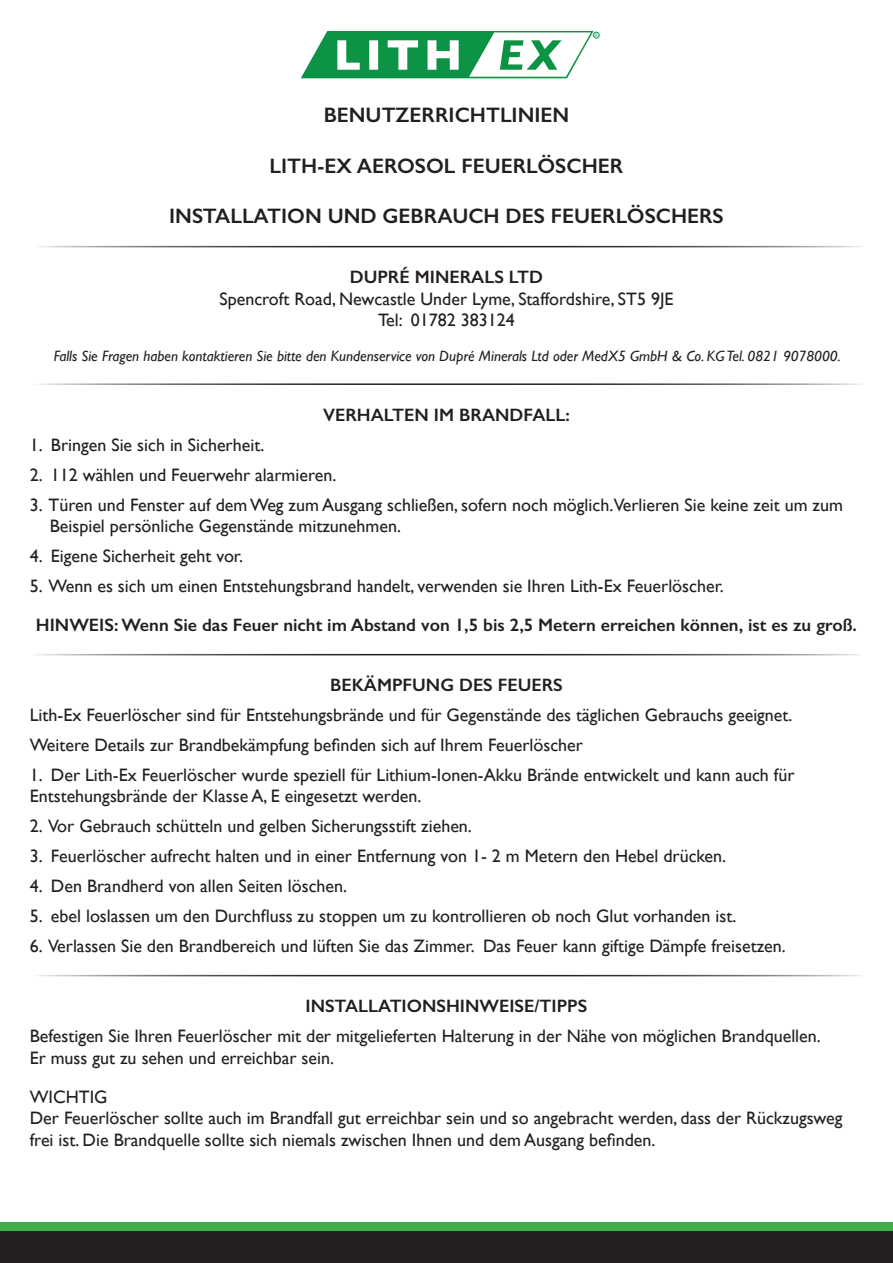
<style>
.page{position:relative;width:893px;height:1263px;background:#fff}
.page>*{position:absolute;margin:0;border:0;box-sizing:border-box;transform-origin:0 0}
.t1{font:600 21px "Gill Sans";color:#231f20}
.t2{font:18px/21.6px "Gill Sans";color:#231f20}
.t3{font:600 18px "Gill Sans";color:#231f20}
.t4{font:italic 15px "Gill Sans";color:#231f20}
.t5{font:4.8px "Arial";color:#0d9345}
</style>
<div class="page">
<div style="left:0;top:1225px;width:893px;height:38px;background:#231f20"></div>
<div style="left:0;top:1222px;width:893px;height:9px;background:#40ae49"></div>
<svg style="left:301px;top:31px;width:298px;height:47px"></svg>
<p class="t5" style="left:594px;top:32px;width:5px">R</p>
<p class="t1" style="left:324px;top:103px;width:247px">BENUTZERRICHTLINIEN</p>
<p class="t1" style="left:270px;top:153px;width:355px">LITH-EX AEROSOL FEUERLÖSCHER</p>
<p class="t1" style="left:169px;top:203px;width:556px">INSTALLATION UND GEBRAUCH DES FEUERLÖSCHERS</p>
<p class="t3" style="left:350px;top:266px;width:195px">DUPRÉ MINERALS LTD</p>
<p class="t2" style="left:219px;top:288px;width:456px;text-align:center">Spencroft Road, Newcastle Under Lyme, Staffordshire, ST5 9JE<br>Tel: 01782 383124</p>
<p class="t4" style="left:54px;top:347px;width:788px">Falls Sie Fragen haben kontaktieren Sie bitte den Kundenservice von Dupré Minerals Ltd oder MedX5 GmbH &amp; Co. KG Tel. 0821 9078000.</p>
<p class="t3" style="left:323px;top:404px;width:248px">VERHALTEN IM BRANDFALL:</p>
<p class="t2" style="left:30px;top:434px;width:236px">1. Bringen Sie sich in Sicherheit.</p>
<p class="t2" style="left:30px;top:464px;width:308px">2. 112 wählen und Feuerwehr alarmieren.</p>
<p class="t2" style="left:50px;top:494px;width:795px;text-indent:-20px">3. Türen und Fenster auf dem Weg zum Ausgang schließen, sofern noch möglich.Verlieren Sie keine zeit um zum<br>Beispiel persönliche Gegenstände mitzunehmen.</p>
<p class="t2" style="left:30px;top:545px;width:215px">4. Eigene Sicherheit geht vor.</p>
<p class="t2" style="left:30px;top:575px;width:696px">5. Wenn es sich um einen Entstehungsbrand handelt, verwenden sie Ihren Lith-Ex Feuerlöscher.</p>
<p class="t3" style="left:36px;top:614px;width:823px">HINWEIS: Wenn Sie das Feuer nicht im Abstand von 1,5 bis 2,5 Metern erreichen können, ist es zu groß.</p>
<p class="t3" style="left:330px;top:674px;width:234px">BEKÄMPFUNG DES FEUERS</p>
<p class="t2" style="left:30px;top:699px;width:764px;line-height:30px">Lith-Ex Feuerlöscher sind für Entstehungsbrände und für Gegenstände des täglichen Gebrauchs geeignet.<br>Weitere Details zur Brandbekämpfung befinden sich auf Ihrem Feuerlöscher</p>
<p class="t2" style="left:30px;top:763px;width:766px">1. Der Lith-Ex Feuerlöscher wurde speziell für Lithium-Ionen-Akku Brände entwickelt und kann auch für<br>Entstehungsbrände der Klasse A, E eingesetzt werden.</p>
<p class="t2" style="left:30px;top:815px;width:444px">2. Vor Gebrauch schütteln und gelben Sicherungsstift ziehen.</p>
<p class="t2" style="left:30px;top:845px;width:698px">3. Feuerlöscher aufrecht halten und in einer Entfernung von 1- 2 m Metern den Hebel drücken.</p>
<p class="t2" style="left:30px;top:875px;width:319px">4. Den Brandherd von allen Seiten löschen.</p>
<p class="t2" style="left:30px;top:905px;width:708px">5. ebel loslassen um den Durchfluss zu stoppen um zu kontrollieren ob noch Glut vorhanden ist.</p>
<p class="t2" style="left:30px;top:935px;width:757px">6. Verlassen Sie den Brandbereich und lüften Sie das Zimmer. Das Feuer kann giftige Dämpfe freisetzen.</p>
<p class="t3" style="left:306px;top:995px;width:283px">INSTALLATIONSHINWEISE/TIPPS</p>
<p class="t2" style="left:30px;top:1025px;width:792px">Befestigen Sie Ihren Feuerlöscher mit der mitgelieferten Halterung in der Nähe von möglichen Brandquellen.<br>Er muss gut zu sehen und erreichbar sein.</p>
<p class="t2" style="left:30px;top:1086px;width:814px">WICHTIG<br>Der Feuerlöscher sollte auch im Brandfall gut erreichbar sein und so angebracht werden, dass der Rückzugsweg frei ist. Die Brandquelle sollte sich niemals zwischen Ihnen und dem Ausgang befinden.</p>
</div>
